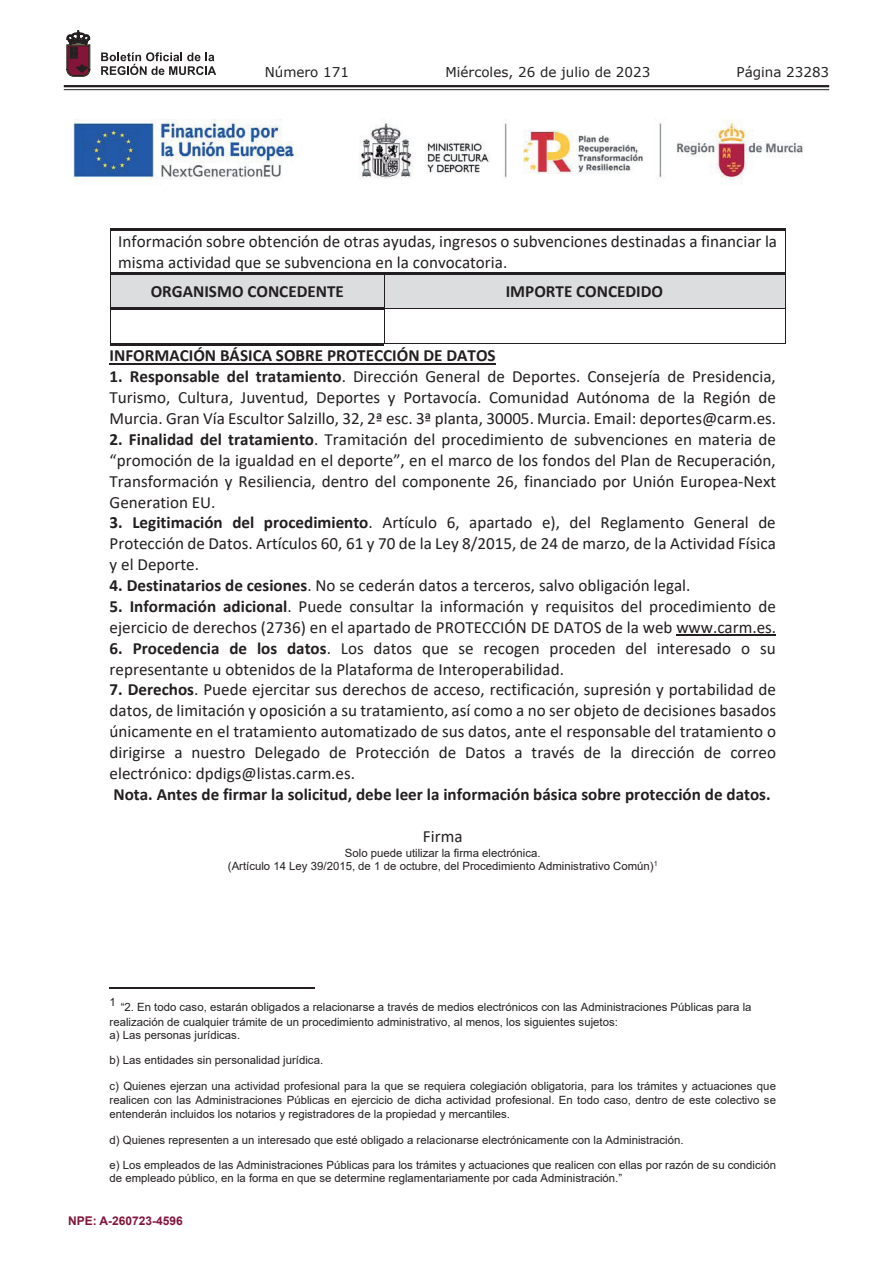
<style>
.page{position:relative;width:893px;height:1263px;background:#fff}
.page>*{position:absolute;margin:0;border:0;box-sizing:border-box;transform-origin:0 0}
.t1{font:17.1px/20.9px "Calibri";color:#231f20;text-align:justify}
.t2{font:700 17.1px "Calibri";color:#231f20}
.t3{font:13.5px "Verdana";color:#231f20}
.t4{font:700 12px "Arial";color:#83143a}
.t5{font:11.4px/14.1px "Arial";color:#231f20}
.s1{font-weight:700}
</style>
<div class="page">
<hr style="left:64px;top:85px;width:765px;height:2px;background:#231f20">
<hr style="left:64px;top:89px;width:765px;height:1px;background:#231f20">
<svg style="left:101px;top:52px;width:115px;height:23px"></svg>
<svg style="left:67px;top:31px;width:23px;height:45px"></svg>
<img style="left:73px;top:119px;width:730px;height:66px">
<hr style="left:110px;top:229px;width:675px;height:2px;background:#231f20">
<hr style="left:110px;top:231px;width:1px;height:41px;background:#231f20">
<hr style="left:785px;top:231px;width:1px;height:41px;background:#231f20">
<div style="left:111px;top:275px;width:273px;height:33px;background:#dcdddf"></div>
<div style="left:384px;top:275px;width:401px;height:33px;background:#dcdddf"></div>
<hr style="left:110px;top:272px;width:675px;height:3px;background:#231f20">
<hr style="left:110px;top:275px;width:1px;height:33px;background:#231f20">
<hr style="left:384px;top:275px;width:1px;height:33px;background:#231f20">
<hr style="left:785px;top:275px;width:1px;height:33px;background:#231f20">
<hr style="left:110px;top:308px;width:274px;height:2px;background:#231f20">
<hr style="left:384px;top:308px;width:401px;height:1px;background:#231f20">
<hr style="left:110px;top:310px;width:1px;height:33px;background:#231f20">
<hr style="left:110px;top:343px;width:274px;height:2px;background:#231f20">
<hr style="left:384px;top:310px;width:1px;height:34px;background:#231f20">
<hr style="left:384px;top:343px;width:401px;height:1px;background:#231f20">
<hr style="left:785px;top:310px;width:1px;height:34px;background:#231f20">
<hr style="left:110px;top:363px;width:386px;height:1px;background:#231f20">
<hr style="left:676px;top:635px;width:100px;height:1px;background:#231f20">
<hr style="left:110px;top:987px;width:205px;height:1px;background:#231f20">
<p class="t3" style="left:265px;top:62px;width:86px">Número 171</p>
<p class="t3" style="left:445px;top:62px;width:206px">Miércoles, 26 de julio de 2023</p>
<p class="t3" style="left:736px;top:62px;width:94px">Página 23283</p>
<p class="t1" style="left:118px;top:230px;width:660px">Información sobre obtención de otras ayudas, ingresos o subvenciones destinadas a financiar la misma actividad que se subvenciona en la convocatoria.</p>
<p class="t2" style="left:151px;top:279px;width:195px">ORGANISMO CONCEDENTE</p>
<p class="t2" style="left:506px;top:279px;width:159px">IMPORTE CONCEDIDO</p>
<p class="t2" style="left:110px;top:344px;width:388px">INFORMACIÓN BÁSICA SOBRE PROTECCIÓN DE DATOS</p>
<p class="t1" style="left:110px;top:366px;width:668px"><span class="s1">1. Responsable del tratamiento</span>. Dirección General de Deportes. Consejería de Presidencia, Turismo, Cultura, Juventud, Deportes y Portavocía. Comunidad Autónoma de la Región de Murcia. Gran Vía Escultor Salzillo, 32, 2ª esc. 3ª planta, 30005. Murcia. Email: deportes@carm.es.</p>
<p class="t1" style="left:110px;top:428px;width:668px"><span class="s1">2. Finalidad del tratamiento</span>. Tramitación del procedimiento de subvenciones en materia de “promoción de la igualdad en el deporte”, en el marco de los fondos del Plan de Recuperación, Transformación y Resiliencia, dentro del componente 26, financiado por Unión Europea‐Next Generation EU.</p>
<p class="t1" style="left:110px;top:512px;width:668px"><span class="s1">3. Legitimación del procedimiento</span>. Artículo 6, apartado e), del Reglamento General de Protección de Datos. Artículos 60, 61 y 70 de la Ley 8/2015, de 24 de marzo, de la Actividad Física y el Deporte.</p>
<p class="t1" style="left:110px;top:574px;width:582px"><span class="s1">4. Destinatarios de cesiones</span>. No se cederán datos a terceros, salvo obligación legal.</p>
<p class="t1" style="left:110px;top:595px;width:668px"><span class="s1">5. Información adicional</span>. Puede consultar la información y requisitos del procedimiento de ejercicio de derechos (2736) en el apartado de PROTECCIÓN DE DATOS de la web www.carm.es.</p>
<p class="t1" style="left:110px;top:637px;width:668px"><span class="s1">6. Procedencia de los datos</span>. Los datos que se recogen proceden del interesado o su representante u obtenidos de la Plataforma de Interoperabilidad.</p>
<p class="t1" style="left:110px;top:679px;width:668px"><span class="s1">7. Derechos</span>. Puede ejercitar sus derechos de acceso, rectificación, supresión y portabilidad de datos, de limitación y oposición a su tratamiento, así como a no ser objeto de decisiones basados únicamente en el tratamiento automatizado de sus datos, ante el responsable del tratamiento o dirigirse a nuestro Delegado de Protección de Datos a través de la dirección de correo electrónico: dpdigs@listas.carm.es.</p>
<p class="t2" style="left:113px;top:782px;width:659px">Nota. Antes de firmar la solicitud, debe leer la información básica sobre protección de datos.</p>
<p class="t1" style="left:423px;top:825px;width:41px">Firma</p>
<p class="t5" style="left:228px;top:846px;width:431px;line-height:13px;text-align:center">Solo puede utilizar la firma electrónica.<br>(Artículo 14 Ley 39/2015, de 1 de octubre, del Procedimiento Administrativo Común)<sup>1</sup></p>
<p class="t5" style="left:110px;top:994px;width:8px">1</p>
<p class="t5" style="left:110px;top:1000px;width:643px;text-indent:11px">“2. En todo caso, estarán obligados a relacionarse a través de medios electrónicos con las Administraciones Públicas para la realización de cualquier trámite de un procedimiento administrativo, al menos, los siguientes sujetos:</p>
<p class="t5" style="left:110px;top:1027px;width:132px">a) Las personas jurídicas.</p>
<p class="t5" style="left:110px;top:1053px;width:215px">b) Las entidades sin personalidad jurídica.</p>
<p class="t5" style="left:110px;top:1079px;width:668px;text-align:justify">c) Quienes ejerzan una actividad profesional para la que se requiera colegiación obligatoria, para los trámites y actuaciones que realicen con las Administraciones Públicas en ejercicio de dicha actividad profesional. En todo caso, dentro de este colectivo se entenderán incluidos los notarios y registradores de la propiedad y mercantiles.</p>
<p class="t5" style="left:110px;top:1132px;width:575px">d) Quienes representen a un interesado que esté obligado a relacionarse electrónicamente con la Administración.</p>
<p class="t5" style="left:110px;top:1158px;width:668px;line-height:13.2px">e) Los empleados de las Administraciones Públicas para los trámites y actuaciones que realicen con ellas por razón de su condición de empleado público, en la forma en que se determine reglamentariamente por cada Administración.”</p>
<p class="t4" style="left:68px;top:1212px;width:116px">NPE: A-260723-4596</p>
</div>
